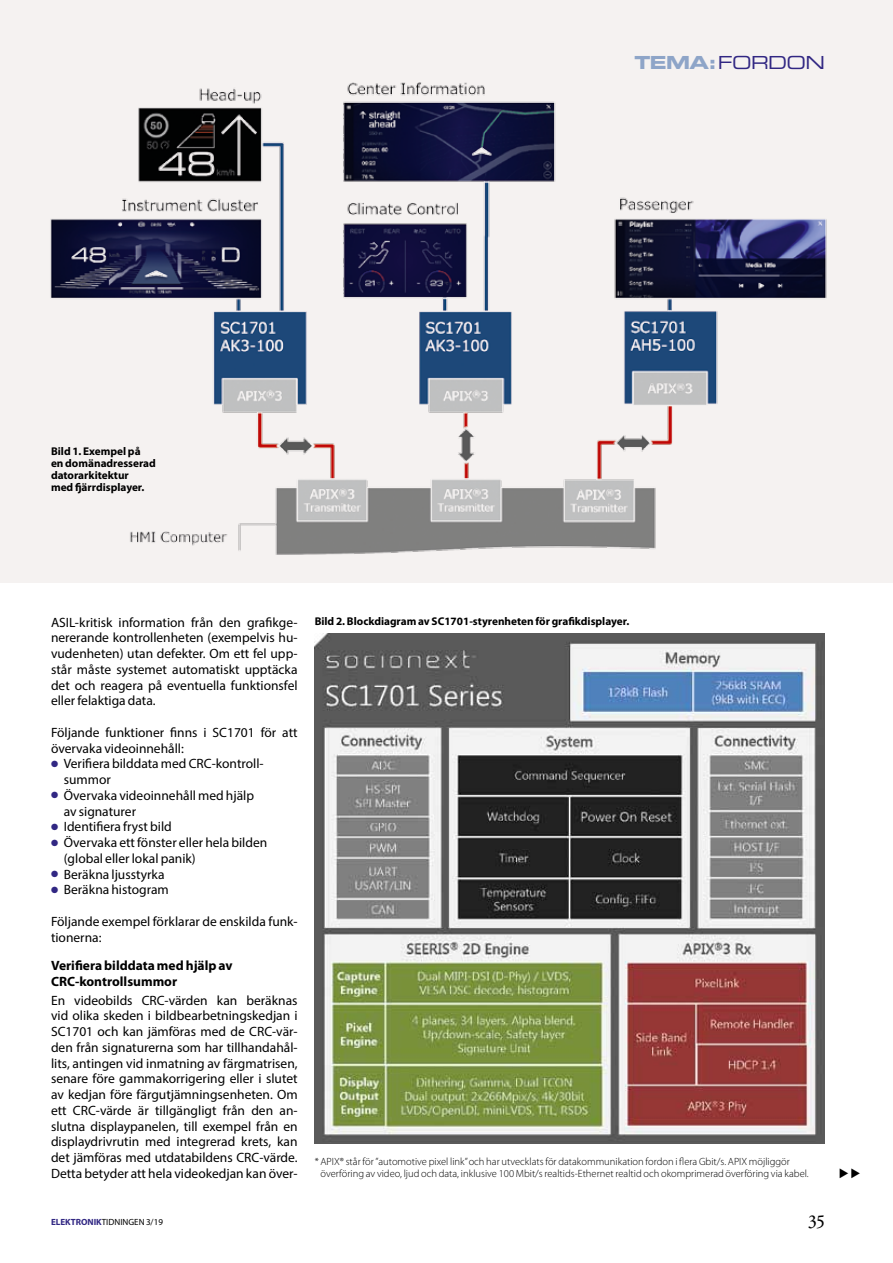
<style>
.page{position:relative;width:893px;height:1263px;background:#fff}
.page>*{position:absolute;margin:0;border:0;box-sizing:border-box;transform-origin:0 0}
.t1{font:18px "Eurostile Extended Two";letter-spacing:-.04em;color:#312783}
.t2{font:13.5px/15.8px "Myriad Pro";color:#000}
.t3{font:700 13.5px/15.8px "Myriad Pro";color:#000}
.t4{font:700 11.25px/12px "Myriad Pro";color:#000}
.t5{font:300 10.5px/12px "Myriad Pro";color:#000}
.t6{font:9px "Myriad Pro";color:#000}
.s1{font-family:"Eurostile Bold Extended Two";color:#8ea5c8}
.s2{color:#312783}
.s3{font-weight:700;color:#312783}
</style>
<div class="page">
<div style="left:0;top:0;width:893px;height:583px;background:#f5f2f1"></div>
<img style="left:50px;top:82px;width:777px;height:473px">
<img style="left:315px;top:634px;width:510px;height:510px">
<h1 class="t1" style="left:634px;top:51px;width:192px"><span class="s1">TEMA:</span>FORDON</h1>
<p class="t4" style="left:51px;top:445px;width:106px">Bild 1. Exempel på en domänadresserad datorarkitektur<br>med fjärrdisplayer.</p>
<p class="t2" style="left:51px;top:614px;width:248px;text-align:justify">ASIL-kritisk information från den grafikge&shy;nererande kontrollenheten (exempelvis hu&shy;vudenheten) utan defekter. Om ett fel upp&shy;står måste systemet automatiskt upptäcka det och reagera på eventuella funktionsfel eller felaktiga data.</p>
<p class="t2" style="left:51px;top:724px;width:248px">Följande funktioner finns i SC1701 för att övervaka videoinnehåll:</p>
<p class="t2" style="left:64px;top:756px;width:201px;text-indent:-13px"><span class="s2">●</span> Verifiera bilddata med CRC-kontroll&shy;summor</p>
<p class="t2" style="left:64px;top:787px;width:192px;text-indent:-13px"><span class="s2">●</span> Övervaka videoinnehåll med hjälp av signaturer</p>
<p class="t2" style="left:51px;top:819px;width:122px"><span class="s2">●</span> Identifiera fryst bild</p>
<p class="t2" style="left:64px;top:834px;width:205px;text-indent:-13px"><span class="s2">●</span> Övervaka ett fönster eller hela bilden (global eller lokal panik)</p>
<p class="t2" style="left:51px;top:866px;width:115px"><span class="s2">●</span> Beräkna ljusstyrka</p>
<p class="t2" style="left:51px;top:882px;width:119px"><span class="s2">●</span> Beräkna histogram</p>
<p class="t2" style="left:51px;top:913px;width:248px">Följande exempel förklarar de enskilda funk&shy;tionerna:</p>
<p class="t3" style="left:51px;top:957px;width:183px">Verifiera bilddata med hjälp av<br>CRC-kontrollsummor</p>
<p class="t2" style="left:51px;top:992px;width:248px;text-align:justify">En videobilds CRC-värden kan beräknas vid olika skeden i bildbearbetningskedjan i SC1701 och kan jämföras med de CRC-vär&shy;den från signaturerna som har tillhandahål&shy;lits, antingen vid inmatning av färgmatrisen, senare före gammakorrigering eller i slutet av kedjan före färgutjämningsenheten. Om ett CRC-värde är tillgängligt från den an&shy;slutna displaypanelen, till exempel från en displaydrivrutin med integrerad krets, kan det jämföras med utdatabildens CRC-värde.<br>Detta betyder att hela videokedjan kan över-</p>
<p class="t6" style="left:51px;top:1216px;width:113px"><span class="s3">ELEKTRONIK</span>TIDNINGEN 3/19</p>
<p class="t4" style="left:315px;top:615px;width:316px">Bild 2. Blockdiagram av SC1701-styrenheten för grafikdisplayer.</p>
<p class="t5" style="left:320px;top:1155px;width:490px;text-indent:-6px">* APIX® står för ”automotive pixel link” och har utvecklats för datakommunikation fordon i flera Gbit/s. APIX möjliggör överföring av video, ljud och data, inklusive 100 Mbit/s realtids-Ethernet realtid och okomprimerad överföring via kabel.</p>
</div>
